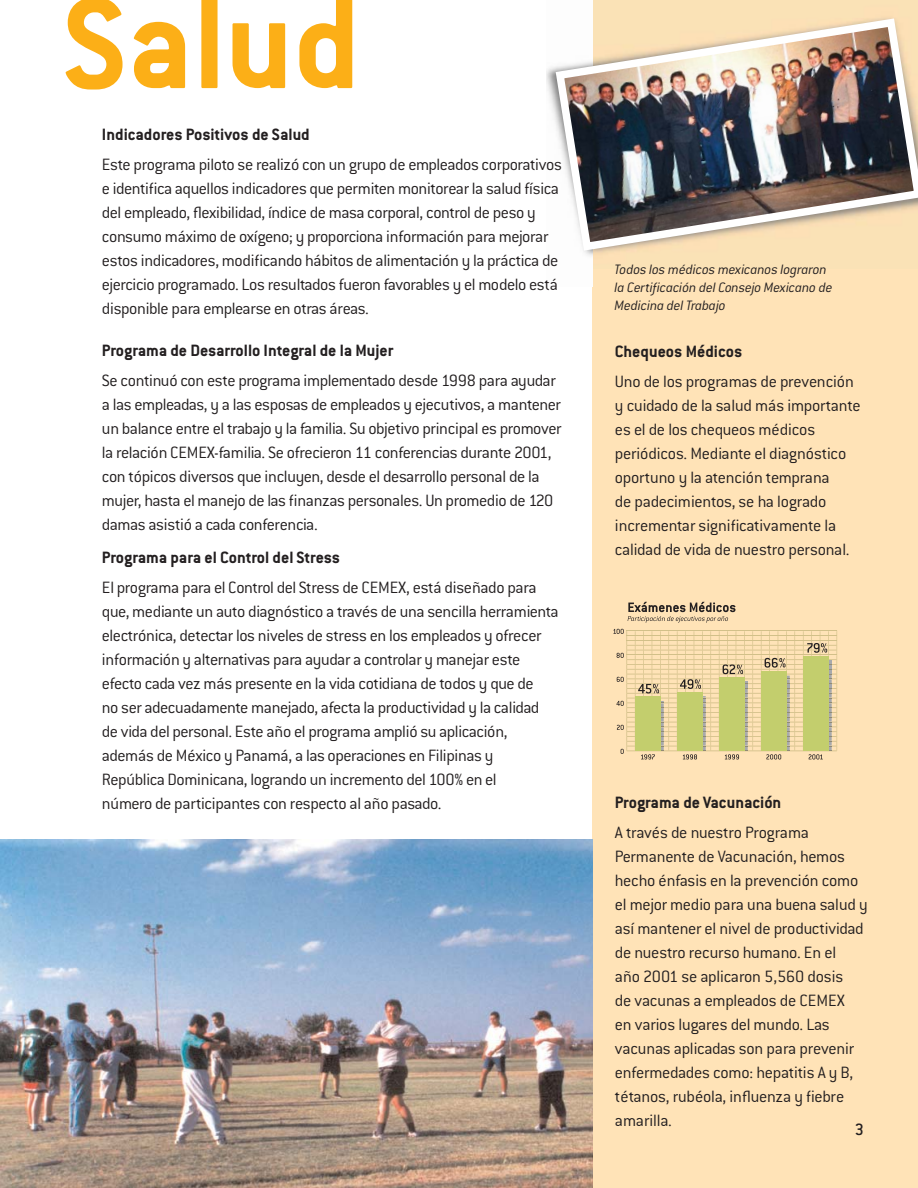
<style>
.page{position:relative;width:918px;height:1188px;background:#fff}
.page>*{position:absolute;margin:0;border:0;box-sizing:border-box;transform-origin:0 0}
.t1{font:700 141.6px "Conduit ITC";color:#fcaf17}
.t2{font:300 18px/24px "Conduit ITC";letter-spacing:-.02em;color:#231f20}
.t3{font:700 18px "Conduit ITC";color:#231f20}
.t4{font:500 18px "Conduit ITC";color:#231f20}
.t5{font:italic 300 15px/18px "Conduit ITC";letter-spacing:-.01em;color:#231f20}
</style>
<div class="page">
<div style="left:593px;top:0;width:325px;height:1188px;background:#ffe3b7"></div>
<svg style="left:628px;top:602px;width:108px;height:21px"></svg>
<svg style="left:613px;top:629px;width:224px;height:130px"></svg>
<img style="left:0;top:839px;width:593px;height:349px">
<img style="left:547px;top:68px;width:46px;height:188px">
<img style="left:551px;top:18px;width:367px;height:237px">
<h1 class="t1" style="left:63px;top:-44px;width:299px">Salud</h1>
<p class="t3" style="left:102px;top:123px;width:209px">Indicadores Positivos de Salud</p>
<p class="t2" style="left:102px;top:152px;width:461px">Este programa piloto se realizó con un grupo de empleados corporativos e identifica aquellos indicadores que permiten monitorear la salud física del empleado, flexibilidad, índice de masa corporal, control de peso y consumo máximo de oxígeno; y proporciona información para mejorar estos indicadores, modificando hábitos de alimentación y la práctica de ejercicio programado. Los resultados fueron favorables y el modelo está disponible para emplearse en otras áreas.</p>
<p class="t3" style="left:102px;top:339px;width:293px">Programa de Desarrollo Integral de la Mujer</p>
<p class="t2" style="left:102px;top:368px;width:461px">Se continuó con este programa implementado desde 1998 para ayudar a las empleadas, y a las esposas de empleados y ejecutivos, a mantener un balance entre el trabajo y la familia. Su objetivo principal es promover la relación CEMEX-familia. Se ofrecieron 11 conferencias durante 2001, con tópicos diversos que incluyen, desde el desarrollo personal de la mujer, hasta el manejo de las finanzas personales. Un promedio de 120 damas asistió a cada conferencia.</p>
<p class="t3" style="left:102px;top:546px;width:240px">Programa para el Control del Stress</p>
<p class="t2" style="left:102px;top:575px;width:458px">El programa para el Control del Stress de CEMEX, está diseñado para que, mediante un auto diagnóstico a través de una sencilla herramienta electrónica, detectar los niveles de stress en los empleados y ofrecer información y alternativas para ayudar a controlar y manejar este efecto cada vez más presente en la vida cotidiana de todos y que de<br>no ser adecuadamente manejado, afecta la productividad y la calidad de vida del personal. Este año el programa amplió su aplicación, además de México y Panamá, a las operaciones en Filipinas y República Dominicana, logrando un incremento del 100% en el<br>número de participantes con respecto al año pasado.</p>
<p class="t5" style="left:615px;top:260px;width:219px">Todos los médicos mexicanos lograron la Certificación del Consejo Mexicano de<br>Medicina del Trabajo</p>
<p class="t3" style="left:615px;top:340px;width:129px">Chequeos Médicos</p>
<p class="t2" style="left:615px;top:369px;width:247px">Uno de los programas de prevención y cuidado de la salud más importante es el de los chequeos médicos periódicos. Mediante el diagnóstico oportuno y la atención temprana<br>de padecimientos, se ha logrado incrementar significativamente la calidad de vida de nuestro personal.</p>
<p class="t3" style="left:615px;top:791px;width:168px">Programa de Vacunación</p>
<p class="t2" style="left:615px;top:820px;width:254px">A través de nuestro Programa<br>Permanente de Vacunación, hemos hecho énfasis en la prevención como el mejor medio para una buena salud y así mantener el nivel de productividad de nuestro recurso humano. En el<br>año 2001 se aplicaron 5,560 dosis<br>de vacunas a empleados de CEMEX<br>en varios lugares del mundo. Las vacunas aplicadas son para prevenir enfermedades como: hepatitis A y B, tétanos, rubéola, influenza y fiebre amarilla.</p>
<p class="t4" style="left:855px;top:1118px;width:11px">3</p>
</div>
